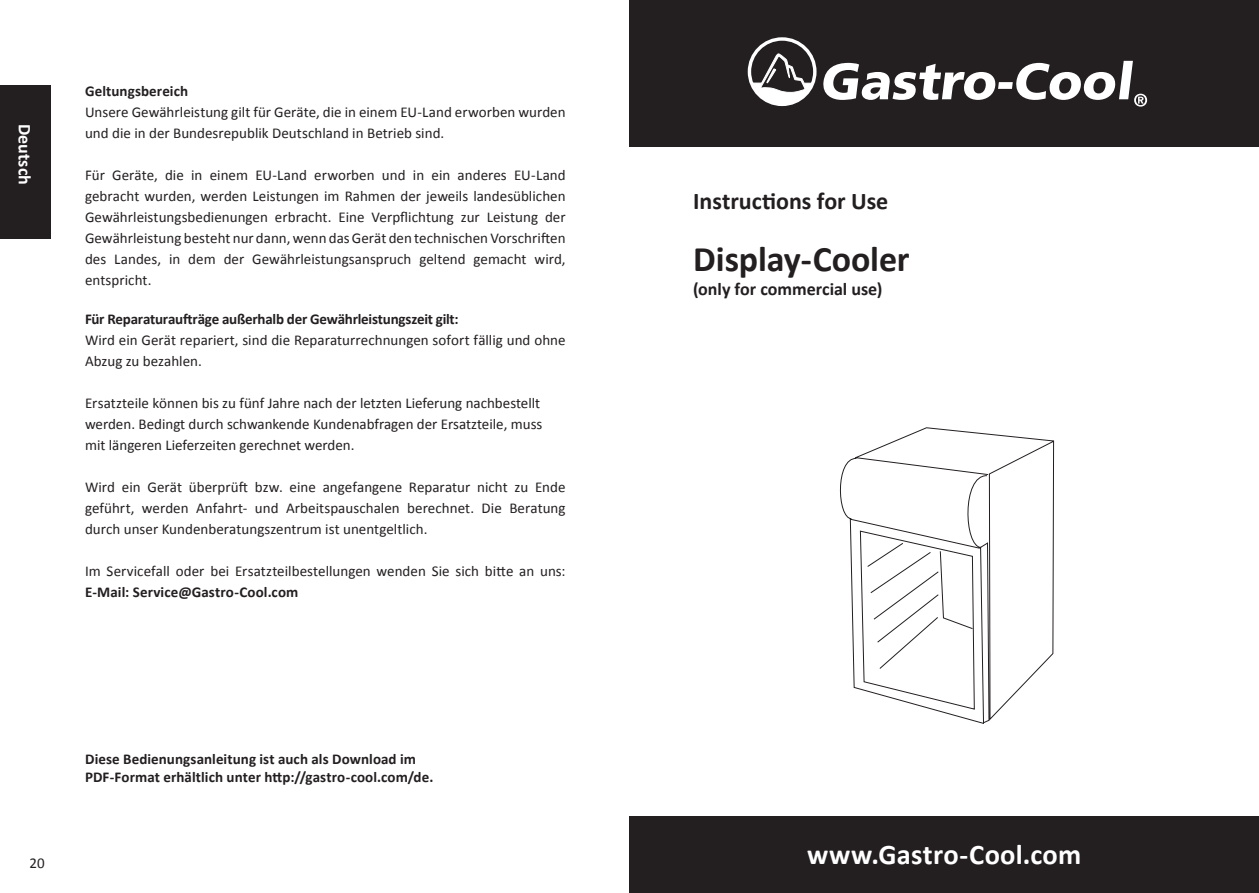
<style>
.page{position:relative;width:1259px;height:893px;background:#fff}
.page>*{position:absolute;margin:0;border:0;box-sizing:border-box;transform-origin:0 0}
.t1{font:700 36px "Calibri";letter-spacing:-.005em;color:#231f20}
.t2{font:700 28.5px "Calibri";letter-spacing:.01em;color:#fff}
.t3{font:700 24px "Calibri";color:#231f20}
.t4{font:700 18px "Calibri";color:#231f20}
.t5{font:700 18px "Calibri";color:#fff}
.t6{font:15px/21px "Calibri";color:#231f20}
.t7{font:700 15px/18px "Calibri";letter-spacing:.005em;color:#231f20}
.t8{font:700 15px "Calibri";letter-spacing:-.015em;color:#231f20}
</style>
<div class="page">
<div style="left:0;top:85px;width:51px;height:153px;background:#231f20"></div>
<div style="left:629px;top:0;width:630px;height:147px;background:#231f20"></div>
<div style="left:747px;top:37px;width:69px;height:69px;border:3px solid #fff;border-radius:50%"></div>
<svg style="left:752px;top:54px;width:60px;height:53px"></svg>
<svg style="left:823px;top:61px;width:324px;height:46px"></svg>
<div style="left:629px;top:816px;width:630px;height:77px;background:#231f20"></div>
<svg style="left:839px;top:427px;width:215px;height:297px"></svg>
<svg style="left:866px;top:542px;width:73px;height:101px"></svg>
<p class="t5" style="left:37px;top:124px;width:62px;rotate:90deg">Deutsch</p>
<p class="t7" style="left:85px;top:82px;width:105px">Geltungsbereich</p>
<p class="t6" style="left:85px;top:101px;width:482px">Unsere Gewährleistung gilt für Geräte, die in einem EU-Land erworben wurden und die in der Bundesrepublik Deutschland in Betrieb sind.</p>
<p class="t6" style="left:85px;top:164px;width:482px;text-align:justify">Für Geräte, die in einem EU-Land erworben und in ein anderes EU-Land gebracht wurden, werden Leistungen im Rahmen der jeweils landesüblichen Gewährleistungsbedienungen erbracht. Eine Verpflichtung zur Leistung der Gewährleistung besteht nur dann, wenn dasGerät den technischen Vorschriften des Landes, in dem der Gewährleistungsanspruch geltend gemacht wird, entspricht.</p>
<p class="t8" style="left:85px;top:309px;width:375px">Für Reparaturaufträge außerhalb der Gewährleistungszeit gilt:</p>
<p class="t6" style="left:85px;top:329px;width:482px">Wird ein Gerät repariert, sind die Reparaturrechnungen sofort fällig und ohne<br>Abzug zu bezahlen.</p>
<p class="t6" style="left:85px;top:392px;width:459px">Ersatzteile können bis zu fünf Jahre nach der letzten Lieferung nachbestellt werden. Bedingt durch schwankende Kundenabfragen der Ersatzteile, muss mit längeren Lieferzeiten gerechnet werden.</p>
<p class="t6" style="left:85px;top:476px;width:482px;text-align:justify">Wird ein Gerät überprüft bzw. eine angefangene Reparatur nicht zu Ende geführt, werden Anfahrt- und Arbeitspauschalen berechnet. Die Beratung durch unser Kundenberatungszentrum ist unentgeltlich.</p>
<p class="t6" style="left:85px;top:560px;width:482px">Im Servicefall oder bei Ersatzteilbestellungen wenden Sie sich bitte an uns:</p>
<p class="t7" style="left:85px;top:583px;width:215px">E-Mail: Service@Gastro-Cool.com</p>
<p class="t6" style="left:30px;top:852px;width:17px">20</p>
<p class="t7" style="left:85px;top:749px;width:350px">Diese Bedienungsanleitung ist auch als Download im<br>PDF-Format erhältlich unter http://gastro-cool.com/de.</p>
<h3 class="t3" style="left:693px;top:184px;width:196px">Instructions for Use</h3>
<h1 class="t1" style="left:693px;top:233px;width:218px">Display-Cooler</h1>
<p class="t4" style="left:693px;top:276px;width:191px">(only for commercial use)</p>
<h2 class="t2" style="left:807px;top:835px;width:276px">www.Gastro-Cool.com</h2>
</div>
